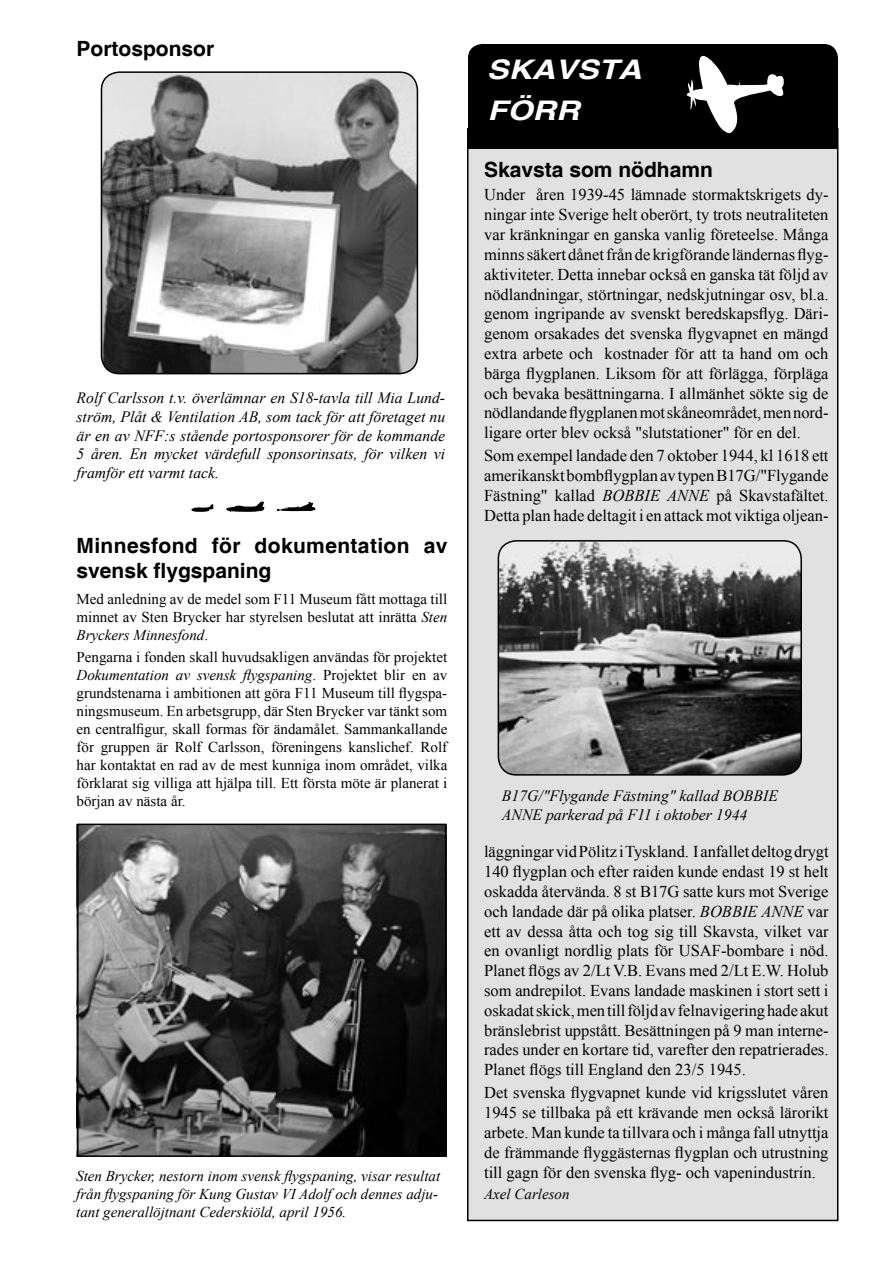
<style>
.page{position:relative;width:893px;height:1263px;background:#fff}
.page>*{position:absolute;margin:0;border:0;box-sizing:border-box;transform-origin:0 0}
.Underrubrik_2{font:italic 700 27px "Helvetica";color:#fff;scale:1.2 1}
.Underrubrik_1{font:700 21px/25.2px "Helvetica";letter-spacing:.01em;color:#000}
.Brödtext{font:700 21px "Helvetica";color:#000}
.Brödtext-2{font:16.5px/19.8px "Times New Roman";color:#000;text-align:justify}
.Underrubrik_1-2{font:italic 15.75px/18.9px "Times New Roman";color:#000;text-align:justify}
.Bildtext{font:italic 15.75px/18.9px "Times New Roman";color:#000}
.Brödtext-3{font:15px/18px "Times New Roman";color:#000;text-align:justify}
.Bildtext-2{font:italic 15px/18px "Times New Roman";color:#000}
.Brödtext-4{font:italic 15px "Times New Roman";color:#000}
.s1{font-style:italic}
</style>
<div class="page">
<div style="left:468px;top:129px;width:370px;height:1091px;background:#e1e1e1"></div>
<svg style="left:467px;top:44px;width:372px;height:103px;background:#161616"></svg>
<div style="left:468px;top:134px;width:370px;height:15px;background:#000"></div>
<img style="left:80px;top:827px;width:363px;height:327px">
<div style="left:77px;top:824px;width:369px;height:333px;border:2px solid #000"></div>
<svg style="left:497px;top:540px;width:305px;height:235px"></svg>
<svg style="left:100px;top:71px;width:319px;height:303px;background:#909090"></svg>
<svg style="left:191px;top:504px;width:23px;height:9px"></svg>
<svg style="left:227px;top:502px;width:37px;height:10px"></svg>
<svg style="left:277px;top:502px;width:38px;height:10px"></svg>
<p class="Underrubrik_1" style="left:76px;top:37px;width:139px">Portosponsor</p>
<p class="Underrubrik_1-2" style="left:76px;top:388px;width:370px">Rolf Carlsson t.v. överlämnar en S18-tavla till Mia Lund&shy;ström, Plåt &amp; Ventilation AB, som tack för att företaget nu är en av NFF:s stående portosponsorer för de kommande 5 åren. En mycket värdefull sponsorinsats, för vilken vi framför ett varmt tack.</p>
<p class="Underrubrik_1" style="left:77px;top:534px;width:372px">Minnesfond för dokumentation av svensk flygspaning</p>
<p class="Brödtext-3" style="left:77px;top:590px;width:372px">Med anledning av de medel som F11 Museum fått mottaga till minnet av Sten Brycker har styrelsen beslutat att inrätta <span class="s1">Sten Bryckers Minnesfond</span>.</p>
<p class="Brödtext-3" style="left:77px;top:647px;width:372px">Pengarna i fonden skall huvudsakligen användas för projektet <span class="s1">Dokumentation av svensk flygspaning</span>. Projektet blir en av grundstenarna i ambitionen att göra F11 Museum till flygspa&shy;ningsmuseum. En arbetsgrupp, där Sten Brycker var tänkt som en centralfigur, skall formas för ändamålet. Sammankallande för gruppen är Rolf Carlsson, föreningens kanslichef. Rolf har kontaktat en rad av de mest kunniga inom området, vilka förklarat sig villiga att hjälpa till. Ett första möte är planerat i början av nästa år.</p>
<p class="Bildtext-2" style="left:76px;top:1166px;width:365px">Sten Brycker, nestorn inom svensk flygspaning, visar resultat från flygspaning för Kung Gustav VI Adolf och dennes adju&shy;tant generallöjtnant Cederskiöld, april 1956.</p>
<p class="Underrubrik_2" style="left:487px;top:53px;width:131px">SKAVSTA</p>
<p class="Underrubrik_2" style="left:488px;top:94px;width:78px">FÖRR</p>
<p class="Brödtext" style="left:484px;top:157px;width:230px">Skavsta som nödhamn</p>
<p class="Brödtext-2" style="left:484px;top:185px;width:346px">Under åren 1939-45 lämnade stormaktskrigets dy&shy;ningar inte Sverige helt oberört, ty trots neutraliteten var kränkningar en ganska vanlig företeelse. Många minns säkert dånet från de krigförande ländernas flyg&shy;aktiviteter. Detta innebar också en ganska tät följd av nödlandningar, störtningar, nedskjutningar osv, bl.a. genom ingripande av svenskt beredskapsflyg. Däri&shy;genom orsakades det svenska flygvapnet en mängd extra arbete och kostnader för att ta hand om och bärga flygplanen. Liksom för att förlägga, förpläga och bevaka besättningarna. I allmänhet sökte sig de nödlandande flygplanen mot skåneområdet, men nord&shy;ligare orter blev också "slutstationer" för en del.</p>
<p class="Brödtext-2" style="left:484px;top:446px;width:346px">Som exempel landade den 7 oktober 1944, kl 1618 ett amerikanskt bombflygplan av typen B17G/"Flygande Fästning" kallad <span class="s1">BOBBIE ANNE</span> på Skavstafältet.<br>Detta plan hade deltagit i en attack mot viktiga oljean-</p>
<p class="Bildtext" style="left:502px;top:786px;width:278px">B17G/"Flygande Fästning" kallad BOBBIE<br>ANNE parkerad på F11 i oktober 1944</p>
<p class="Brödtext-2" style="left:484px;top:842px;width:346px">läggningar vid Pölitz i Tyskland. I anfallet deltog drygt 140 flygplan och efter raiden kunde endast 19 st helt oskadda återvända. 8 st B17G satte kurs mot Sverige och landade där på olika platser. <span class="s1">BOBBIE ANNE</span> var ett av dessa åtta och tog sig till Skavsta, vilket var en ovanligt nordlig plats för USAF-bombare i nöd.<br>Planet flögs av 2/Lt V.B. Evans med 2/Lt E.W. Holub som andrepilot. Evans landade maskinen i stort sett i oskadat skick, men till följd av felnavigering hade akut bränslebrist uppstått. Besättningen på 9 man interne&shy;rades under en kortare tid, varefter den repatrierades.<br>Planet flögs till England den 23/5 1945.</p>
<p class="Brödtext-2" style="left:484px;top:1083px;width:346px">Det svenska flygvapnet kunde vid krigsslutet våren 1945 se tillbaka på ett krävande men också lärorikt arbete. Man kunde ta tillvara och i många fall utnyttja de främmande flyggästernas flygplan och utrustning till gagn för den svenska flyg- och vapenindustrin.</p>
<p class="Brödtext-4" style="left:484px;top:1183px;width:87px">Axel Carleson</p>
</div>
